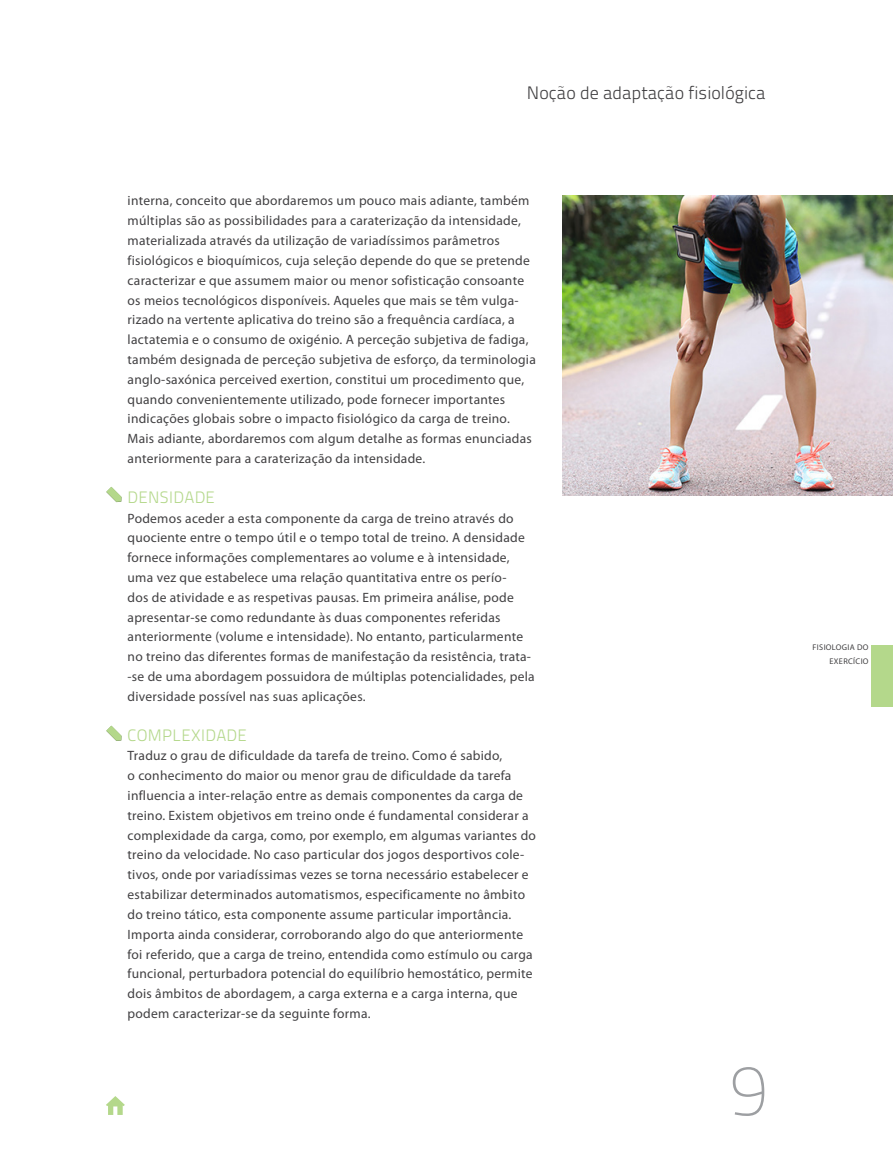
<style>
.page{position:relative;width:893px;height:1149px;background:#fff}
.page>*{position:absolute;margin:0;border:0;box-sizing:border-box;transform-origin:0 0}
.t1{font:700 72px "Titillium Text 14 L";color:#9d9fa2}
.t2{font:18px "Titillium Text 14 L 250 wt";color:#414042}
.t3{font:16.5px "Titillium Text 14 L 250 wt";letter-spacing:.02em;color:#b4d88b}
.t4{font:13.5px/19.8px "Myriad Pro";letter-spacing:.02em;color:#414042}
.t5{font:8.25px/13.5px "Myriad Pro";letter-spacing:.04em;color:#414042;text-align:right}
</style>
<div class="page">
<svg style="left:106px;top:1096px;width:19px;height:18px"></svg>
<div style="left:872px;top:644px;width:21px;height:62px;background:#b4d88b"></div>
<svg style="left:106px;top:486px;width:16px;height:16px"></svg>
<svg style="left:106px;top:725px;width:16px;height:15px"></svg>
<img style="left:563px;top:195px;width:330px;height:300px">
<h2 class="t2" style="left:527px;top:82px;width:240px">Noção de adaptação fisiológica</h2>
<p class="t4" style="left:128px;top:191px;width:410px">interna, conceito que abordaremos um pouco mais adiante, também múltiplas são as possibilidades para a caraterização da intensidade, materializada através da utilização de variadíssimos parâmetros fisiológicos e bioquímicos, cuja seleção depende do que se pretende caracterizar e que assumem maior ou menor sofisticação consoante os meios tecnológicos disponíveis. Aqueles que mais se têm vulga&shy;rizado na vertente aplicativa do treino são a frequência cardíaca, a lactatemia e o consumo de oxigénio. A perceção subjetiva de fadiga, também designada de perceção subjetiva de esforço, da terminologia anglo-saxónica perceived exertion, constitui um procedimento que, quando convenientemente utilizado, pode fornecer importantes indicações globais sobre o impacto fisiológico da carga de treino.<br>Mais adiante, abordaremos com algum detalhe as formas enunciadas anteriormente para a caraterização da intensidade.</p>
<p class="t3" style="left:128px;top:487px;width:89px">DENSIDADE</p>
<p class="t4" style="left:128px;top:507px;width:409px">Podemos aceder a esta componente da carga de treino através do quociente entre o tempo útil e o tempo total de treino. A densidade fornece informações complementares ao volume e à intensidade, uma vez que estabelece uma relação quantitativa entre os perío-<br>dos de atividade e as respetivas pausas. Em primeira análise, pode apresentar-se como redundante às duas componentes referidas anteriormente (volume e intensidade). No entanto, particularmente no treino das diferentes formas de manifestação da resistência, trata--se de uma abordagem possuidora de múltiplas potencialidades, pela diversidade possível nas suas aplicações.</p>
<p class="t3" style="left:128px;top:724px;width:121px">COMPLEXIDADE</p>
<p class="t4" style="left:128px;top:745px;width:410px">Traduz o grau de dificuldade da tarefa de treino. Como é sabido,<br>o conhecimento do maior ou menor grau de dificuldade da tarefa influencia a inter-relação entre as demais componentes da carga de treino. Existem objetivos em treino onde é fundamental considerar a complexidade da carga, como, por exemplo, em algumas variantes do treino da velocidade. No caso particular dos jogos desportivos cole&shy;tivos, onde por variadíssimas vezes se torna necessário estabelecer e estabilizar determinados automatismos, especificamente no âmbito do treino tático, esta componente assume particular importância.<br>Importa ainda considerar, corroborando algo do que anteriormente foi referido, que a carga de treino, entendida como estímulo ou carga funcional, perturbadora potencial do equilíbrio hemostático, permite dois âmbitos de abordagem, a carga externa e a carga interna, que podem caracterizar-se da seguinte forma.</p>
<h1 class="t1" style="left:729px;top:1047px;width:40px">9</h1>
<p class="t5" style="left:813px;top:640px;width:58px">FISIOLOGIA DO<br>EXERCÍCIO</p>
</div>
